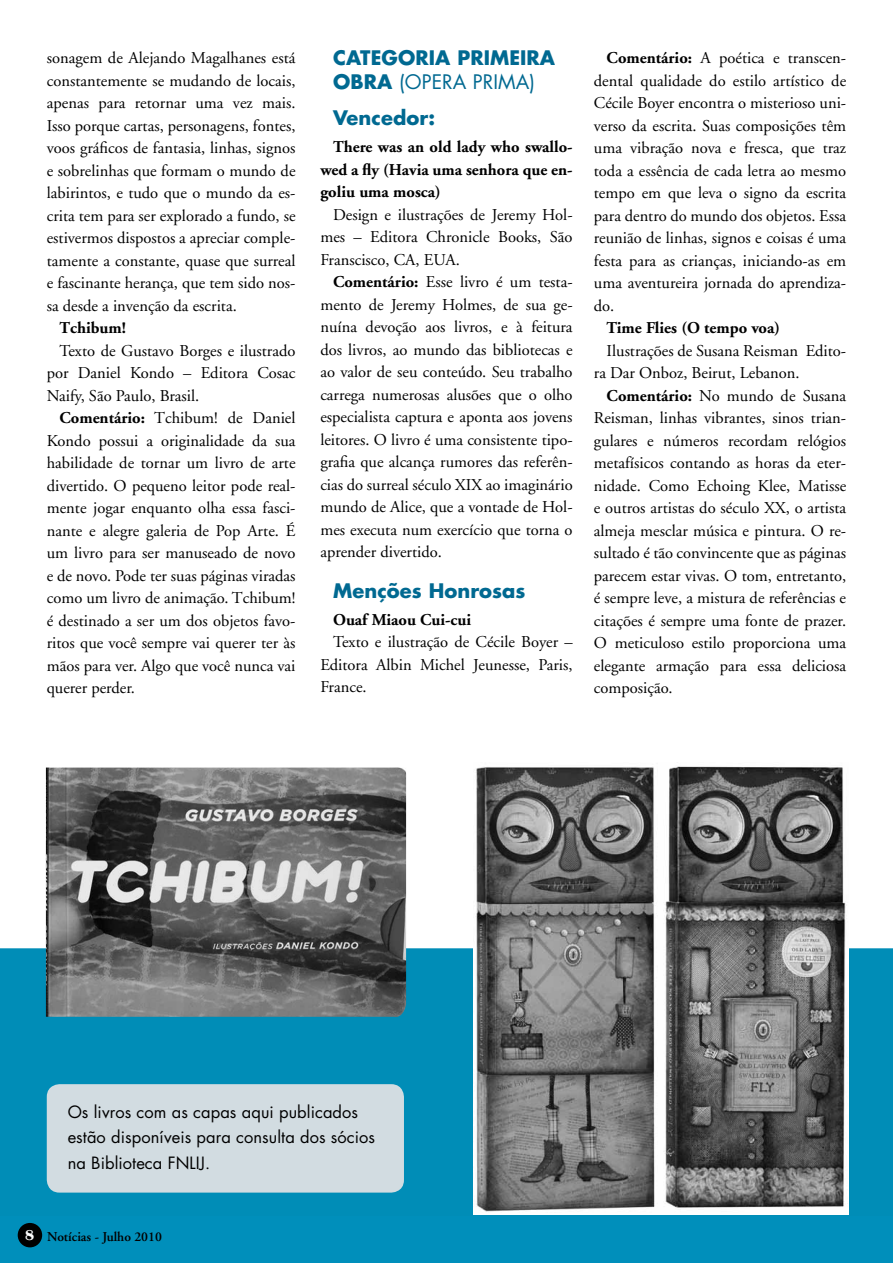
<style>
.page{position:relative;width:893px;height:1263px;background:#fff}
.page>*{position:absolute;margin:0;border:0;box-sizing:border-box;transform-origin:0 0}
.t1{font:700 19.5px/24px "Futura";letter-spacing:.005em;color:#006991}
.t2{font:16.5px/22.5px "Adobe Garamond";color:#000;text-align:justify}
.t3{font:700 16.5px/22.5px "Adobe Garamond";color:#000;text-align:justify}
.t4{font:16.5px/25.5px "Futura";letter-spacing:.005em;color:#000}
.t5{font:600 13.5px "Adobe Garamond";color:#000}
.s1{font-weight:700}
.s2{font-weight:400}
.s3{font-family:"Britannic";font-weight:700;font-size:15px;color:#fff}
</style>
<div class="page">
<div style="left:0;top:948px;width:893px;height:268px;background:#008db7"></div>
<div style="left:0;top:1216px;width:893px;height:47px;background:#008fbb"></div>
<div style="left:18px;top:1223px;width:24px;height:24px;background:#000;border-radius:50%"></div>
<div style="left:47px;top:1084px;width:357px;height:108px;background:#d2dce1;border-radius:13px"></div>
<img style="left:473px;top:766px;width:376px;height:448px">
<img style="left:46px;top:767px;width:360px;height:251px">
<p class="t2" style="left:47px;top:47px;width:250px">sonagem de Alejando Magalhanes está constantemente se mudando de locais, apenas para retornar uma vez mais.<br>Isso porque cartas, personagens, fontes, voos gráficos de fantasia, linhas, signos e sobrelinhas que formam o mundo de labirintos, e tudo que o mundo da es&shy;crita tem para ser explorado a fundo, se estivermos dispostos a apreciar comple&shy;tamente a constante, quase que surreal e fascinante herança, que tem sido nos&shy;sa desde a invenção da escrita.</p>
<p class="t3" style="left:60px;top:317px;width:68px">Tchibum!</p>
<p class="t2" style="left:47px;top:340px;width:250px;text-indent:13px">Texto de Gustavo Borges e ilustrado por Daniel Kondo – Editora Cosac Naify, São Paulo, Brasil.</p>
<p class="t2" style="left:47px;top:407px;width:250px;text-indent:13px"><span class="s1">Comentário:</span> Tchibum! de Daniel Kondo possui a originalidade da sua habilidade de tornar um livro de arte divertido. O pequeno leitor pode real&shy;mente jogar enquanto olha essa fasci&shy;nante e alegre galeria de Pop Arte. É um livro para ser manuseado de novo e de novo. Pode ter suas páginas viradas como um livro de animação. Tchibum! é destinado a ser um dos objetos favo&shy;ritos que você sempre vai querer ter às mãos para ver. Algo que você nunca vai querer perder.</p>
<p class="t1" style="left:333px;top:45px;width:224px">CATEGORIA PRIMEIRA<br>OBRA <span class="s2">(OPERA PRIMA)</span></p>
<p class="t1" style="left:333px;top:105px;width:104px">Vencedor:</p>
<p class="t3" style="left:320px;top:136px;width:254px;text-indent:13px">There was an old lady who swallo&shy;wed a fly (Havia uma senhora que en&shy;goliu uma mosca)</p>
<p class="t2" style="left:320px;top:204px;width:254px;text-indent:13px">Design e ilustrações de Jeremy Hol&shy;mes – Editora Chronicle Books, São Franscisco, CA, EUA.</p>
<p class="t2" style="left:320px;top:271px;width:254px;text-indent:13px"><span class="s1">Comentário:</span> Esse livro é um testa&shy;mento de Jeremy Holmes, de sua ge&shy;nuína devoção aos livros, e à feitura dos livros, ao mundo das bibliotecas e ao valor de seu conteúdo. Seu trabalho carrega numerosas alusões que o olho especialista captura e aponta aos jovens leitores. O livro é uma consistente tipo&shy;grafia que alcança rumores das referên&shy;cias do surreal século XIX ao imaginário mundo de Alice, que a vontade de Hol&shy;mes executa num exercício que torna o aprender divertido.</p>
<p class="t1" style="left:333px;top:578px;width:194px">Menções Honrosas</p>
<p class="t3" style="left:333px;top:609px;width:139px">Ouaf Miaou Cui-cui</p>
<p class="t2" style="left:320px;top:631px;width:254px;text-indent:13px">Texto e ilustração de Cécile Boyer – Editora Albin Michel Jeunesse, Paris, France.</p>
<p class="t2" style="left:594px;top:47px;width:254px;text-indent:13px"><span class="s1">Comentário:</span> A poética e transcen&shy;dental qualidade do estilo artístico de Cécile Boyer encontra o misterioso uni&shy;verso da escrita. Suas composições têm uma vibração nova e fresca, que traz toda a essência de cada letra ao mesmo tempo em que leva o signo da escrita para dentro do mundo dos objetos. Essa reunião de linhas, signos e coisas é uma festa para as crianças, iniciando-as em uma aventureira jornada do aprendiza&shy;do.</p>
<p class="t3" style="left:607px;top:317px;width:175px">Time Flies (O tempo voa)</p>
<p class="t2" style="left:594px;top:340px;width:254px;text-indent:13px">Ilustrações de Susana Reisman Edito&shy;ra Dar Onboz, Beirut, Lebanon.</p>
<p class="t2" style="left:594px;top:385px;width:254px;text-indent:13px"><span class="s1">Comentário:</span> No mundo de Susana Reisman, linhas vibrantes, sinos trian&shy;gulares e números recordam relógios metafísicos contando as horas da eter&shy;nidade. Como Echoing Klee, Matisse e outros artistas do século XX, o artista almeja mesclar música e pintura. O re&shy;sultado é tão convincente que as páginas parecem estar vivas. O tom, entretanto, é sempre leve, a mistura de referências e citações é sempre uma fonte de prazer.<br>O meticuloso estilo proporciona uma elegante armação para essa deliciosa composição.</p>
<p class="t4" style="left:68px;top:1099px;width:309px">Os livros com as capas aqui publicados estão disponíveis para consulta dos sócios na Biblioteca FNLIJ.</p>
<p class="t5" style="left:25px;top:1229px;width:138px"><span class="s3">8</span> Notícias - Julho 2010</p>
</div>
